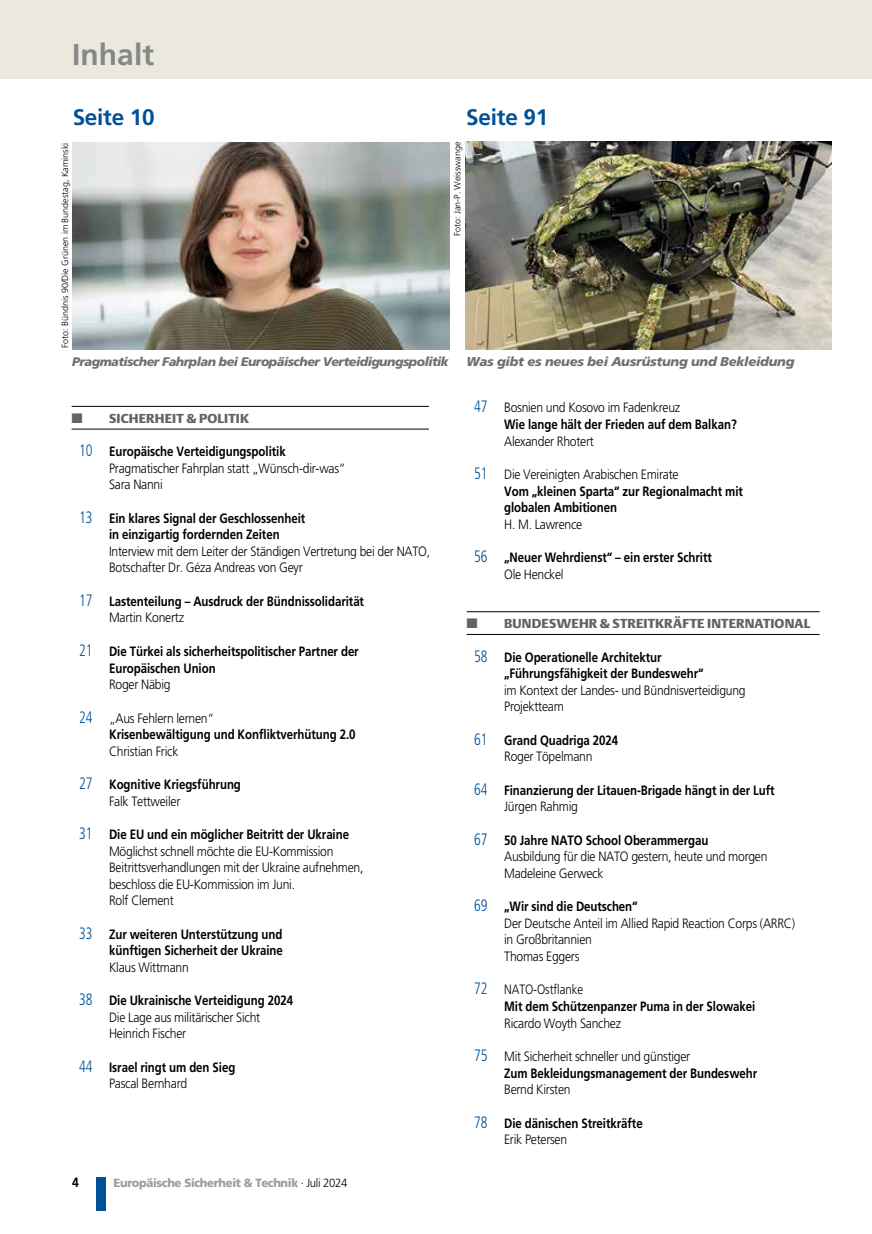
<style>
.page{position:relative;width:872px;height:1234px;background:#fff}
.page>*{position:absolute;margin:0;border:0;box-sizing:border-box;transform-origin:0 0}
.t1{font:700 30px "Frutiger LT Pro";color:#878786}
.t2{font:700 22.5px "Frutiger LT Pro";letter-spacing:-.01em;color:#005197}
.t3{font:300 13.5px/16.5px "Frutiger LT Pro";letter-spacing:-.02em;color:#000;scale:.9 1}
.t4{font:700 13.5px/16.5px "Frutiger LT Pro";letter-spacing:-.005em;color:#000;scale:.85 1}
.t5{font:700 13.5px "Frutiger";color:#000;scale:.9 1}
.t6{font:12.9px "DTL Argo T Black";letter-spacing:.01em;color:#636362;scale:1.05 1}
.t7{font:italic 900 12.75px "Frutiger LT Pro";letter-spacing:-.02em;color:#6f6f6e}
.t8{font:italic 900 12.3px "Frutiger LT Pro";letter-spacing:-.04em;color:#6f6f6e}
.t9{font:900 11.85px "Frutiger";letter-spacing:-.03em;color:#9c9d9d;scale:.96 1}
.t10{font:300 9px "Frutiger LT Pro";color:#000}
.s1{font-size:12.75px}
.s2{font-family:"Frutiger";font-stretch:condensed;font-size:16.5px;color:#005197}
.s3{font-weight:700}
.s4{font-family:"Frutiger";font-weight:300;font-stretch:condensed;font-size:16.5px;color:#005197}
.s5{font-weight:300}
.s6{font-family:"Frutiger LT Pro";font-weight:300;color:#000}
</style>
<div class="page">
<div style="left:97px;top:1176px;width:9px;height:33px;background:#005197"></div>
<div style="left:0;top:0;width:872px;height:79px;background:#ebe9de"></div>
<hr style="left:72px;top:406px;width:357px;height:1px;background:#000">
<hr style="left:72px;top:429px;width:357px;height:1px;background:#000">
<hr style="left:466px;top:611px;width:353px;height:1px;background:#000">
<hr style="left:466px;top:634px;width:353px;height:1px;background:#000">
<img style="left:72px;top:143px;width:378px;height:207px">
<img style="left:466px;top:141px;width:365px;height:209px">
<p class="t1" style="left:72px;top:37px;width:83px">Inhalt</p>
<p class="t2" style="left:73px;top:104px;width:83px">Seite 10</p>
<p class="t10" style="left:60px;top:348px;width:207px;rotate:-90deg">Foto: Bündnis 90/Die Grünen im Bundestag, Kaminski</p>
<p class="t2" style="left:466px;top:104px;width:83px">Seite 91</p>
<p class="t10" style="left:452px;top:236px;width:96px;rotate:-90deg">Foto: Jan-P. Weisswange</p>
<p class="t8" style="left:72px;top:354px;width:378px">Pragmatischer Fahrplan bei Europäischer Verteidigungspo<span class="s1">litik</span></p>
<p class="t7" style="left:466px;top:354px;width:329px">Was gibt es neues bei Ausrüstung und Bekleidung</p>
<p class="t6" style="left:109px;top:410px;width:135px">SICHERHEIT &amp; POLITIK</p>
<p class="t3" style="left:109px;top:443px;width:264px;text-indent:-30px"><span class="s2">10</span> <span class="s3">Europäische Verteidigungspolitik<br></span>Pragmatischer Fahrplan statt „Wünsch-dir-was“<br>Sara Nanni</p>
<p class="t3" style="left:109px;top:510px;width:358px;text-indent:-30px"><span class="s2">13</span> <span class="s3">Ein klares Signal der Geschlossenheit<br>in einzigartig fordernden Zeiten<br></span>Interview mit dem Leiter der Ständigen Vertretung bei der NATO, Botschafter Dr. Géza Andreas von Geyr</p>
<p class="t4" style="left:109px;top:593px;width:301px;text-indent:-30px"><span class="s4">17</span> Lastenteilung – Ausdruck der Bündnissolidarität<br><span class="s5">Martin Konertz</span></p>
<p class="t4" style="left:109px;top:643px;width:295px;text-indent:-30px"><span class="s4">21</span> Die Türkei als sicherheitspolitischer Partner der<br>Europäischen Union<br><span class="s5">Roger Näbig</span></p>
<p class="t4" style="left:109px;top:709px;width:291px;text-indent:-30px"><span class="s4">24</span> <span class="s5">„Aus Fehlern lernen“<br></span>Krisenbewältigung und Konfliktverhütung 2.0<br><span class="s5">Christian Frick</span></p>
<p class="t4" style="left:109px;top:776px;width:157px;text-indent:-30px"><span class="s4">27</span> Kognitive Kriegsführung<br><span class="s5">Falk Tettweiler</span></p>
<p class="t3" style="left:109px;top:826px;width:284px;text-indent:-30px"><span class="s2">31</span> <span class="s3">Die EU und ein möglicher Beitritt der Ukraine </span>Möglichst schnell möchte die EU-Kommission Beitrittsverhandlungen mit der Ukraine aufnehmen, beschloss die EU-Kommission im Juni.<br>Rolf Clement</p>
<p class="t4" style="left:109px;top:925px;width:206px;text-align:justify;text-indent:-30px"><span class="s4">33</span> Zur weiteren Unterstützung und künftigen Sicherheit der Ukraine <span class="s5">Klaus Wittmann</span></p>
<p class="t3" style="left:109px;top:992px;width:206px;text-indent:-30px"><span class="s2">38</span> <span class="s3">Die Ukrainische Verteidigung 2024<br></span>Die Lage aus militärischer Sicht<br>Heinrich Fischer</p>
<p class="t4" style="left:109px;top:1058px;width:150px;text-indent:-30px"><span class="s4">44</span> Israel ringt um den Sieg<br><span class="s5">Pascal Bernhard</span></p>
<p class="t5" style="left:72px;top:1174px;width:9px">4</p>
<p class="t9" style="left:114px;top:1174px;width:245px">Europäische Sicherheit &amp; Technik <span class="s6">· Juli 2024</span></p>
<p class="t3" style="left:504px;top:399px;width:260px;text-indent:-30px"><span class="s2">47</span> Bosnien und Kosovo im Fadenkreuz<br><span class="s3">Wie lange hält der Frieden auf dem Balkan?<br></span>Alexander Rhotert</p>
<p class="t4" style="left:504px;top:466px;width:282px;text-indent:-30px"><span class="s4">51</span> <span class="s5">Die Vereinigten Arabischen Emirate<br></span>Vom „kleinen Sparta“ zur Regionalmacht mit globalen Ambitionen<br><span class="s5">H. M. Lawrence</span></p>
<p class="t4" style="left:504px;top:549px;width:246px;text-indent:-30px"><span class="s4">56</span> „Neuer Wehrdienst“ – ein erster Schritt<br><span class="s5">Ole Henckel</span></p>
<p class="t6" style="left:504px;top:615px;width:293px">BUNDESWEHR &amp; STREITKRÄFTE INTERNATIONAL</p>
<p class="t4" style="left:504px;top:648px;width:285px;text-indent:-30px"><span class="s4">58</span> Die Operationelle Architektur „Führungsfähigkeit der Bundeswehr“<br><span class="s5">im Kontext der Landes- und Bündnisverteidigung Projektteam</span></p>
<p class="t4" style="left:474px;top:731px;width:171px;text-align:center"><span class="s4">61</span> Grand Quadriga 2024<br><span class="s5">Roger Töpelmann</span></p>
<p class="t4" style="left:504px;top:781px;width:320px;text-indent:-30px"><span class="s4">64</span> Finanzierung der Litauen-Brigade hängt in der Luft<br><span class="s5">Jürgen Rahmig</span></p>
<p class="t3" style="left:504px;top:831px;width:294px;text-indent:-30px"><span class="s2">67</span> <span class="s3">50 Jahre NATO School Oberammergau<br></span>Ausbildung für die NATO gestern, heute und morgen<br>Madeleine Gerweck</p>
<p class="t3" style="left:504px;top:898px;width:325px;text-indent:-30px"><span class="s2">69</span> <span class="s3">„Wir sind die Deutschen“<br></span>Der Deutsche Anteil im Allied Rapid Reaction Corps (ARRC) in Großbritannien<br>Thomas Eggers</p>
<p class="t4" style="left:504px;top:981px;width:297px;text-indent:-30px"><span class="s4">72</span> <span class="s5">NATO-Ostflanke<br></span>Mit dem Schützenpanzer Puma in der Slowakei<br><span class="s5">Ricardo Woyth Sanchez</span></p>
<p class="t3" style="left:504px;top:1047px;width:283px;text-indent:-30px"><span class="s2">75</span> Mit Sicherheit schneller und günstiger<br><span class="s3">Zum Bekleidungsmanagement der Bundeswehr<br></span>Bernd Kirsten</p>
<p class="t4" style="left:504px;top:1114px;width:164px;text-indent:-30px"><span class="s4">78</span> Die dänischen Streitkräfte<br><span class="s5">Erik Petersen</span></p>
</div>
